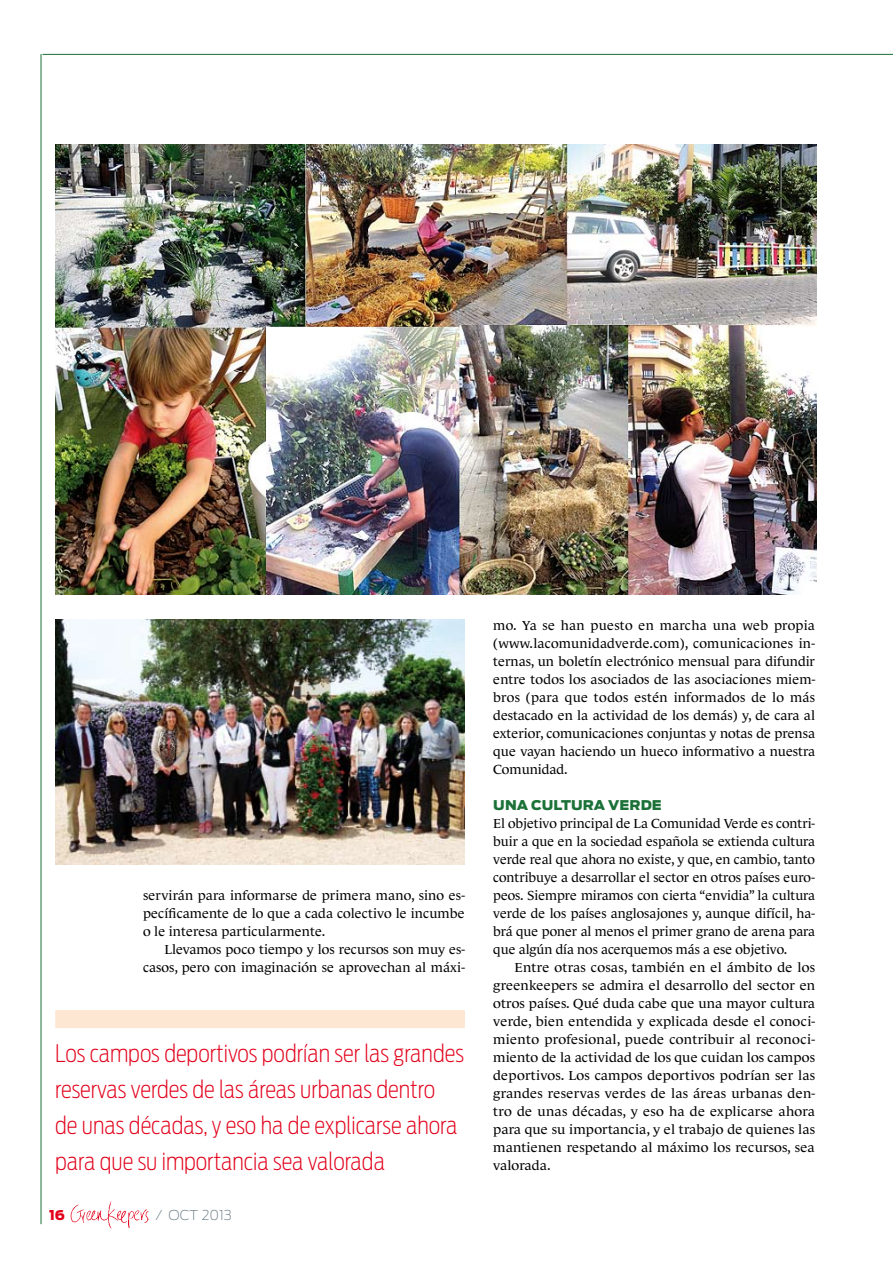
<style>
.page{position:relative;width:893px;height:1263px;background:#fff}
.page>*{position:absolute;margin:0;border:0;box-sizing:border-box;transform-origin:0 0}
.t1{font:200 24px/36px "Antenna Cond";color:#e2001a}
.t2{font:200 13.5px "Antenna";color:#697c86}
.t3{font:900 13.5px "Antenna";color:#e2001a}
.t4{font:13.35px/18px "Le Monde Journal";color:#000;text-align:justify;scale:1.04 1}
.t5{font:13.35px/18px "Le Monde Journal";color:#000;text-align:justify;scale:1.06 1}
.t6{font:13.35px/18px "Le Monde Journal";color:#000;text-align:justify}
.t7{font:900 13.35px "Antenna";letter-spacing:.005em;color:#1b7137;scale:1.04 1}
</style>
<div class="page">
<img style="left:70px;top:1201px;width:79px;height:28px">
<hr style="left:43px;top:54px;width:850px;height:1px;background:#1b7137">
<hr style="left:41px;top:54px;width:1px;height:1170px;background:#1b7137">
<div style="left:55px;top:1010px;width:410px;height:18px;background:#fde6d2"></div>
<img style="left:55px;top:144px;width:761px;height:450px">
<img style="left:55px;top:619px;width:410px;height:245px">
<p class="t4" style="left:143px;top:886px;width:311px">servirán para informarse de primera mano, sino es&shy;pecíficamente de lo que a cada colectivo le incumbe o le interesa particularmente.</p>
<p class="t4" style="left:143px;top:940px;width:311px;text-align:right">Llevamos poco tiempo y los recursos son muy es&shy;casos, pero con imaginación se aprovechan al máxi-</p>
<h1 class="t1" style="left:55px;top:1035px;width:410px">Los campos deportivos podrían ser las grandes reservas verdes de las áreas urbanas dentro<br>de unas décadas, y eso ha de explicarse ahora para que su importancia sea valorada</h1>
<p class="t3" style="left:49px;top:1207px;width:18px">16</p>
<p class="t2" style="left:156px;top:1207px;width:78px">/ OCT 2013</p>
<p class="t4" style="left:493px;top:616px;width:311px">mo. Ya se han puesto en marcha una web propia (www.lacomunidadverde.com), comunicaciones in&shy;ternas, un boletín electrónico mensual para difundir entre todos los asociados de las asociaciones miem&shy;bros (para que todos estén informados de lo más destacado en la actividad de los demás) y, de cara al exterior, comunicaciones conjuntas y notas de prensa que vayan haciendo un hueco informativo a nuestra Comunidad.</p>
<p class="t7" style="left:493px;top:797px;width:87px">UNA CULTURA</p>
<p class="t7" style="left:608px;top:797px;width:52px">VERDE</p>
<p class="t6" style="left:493px;top:814px;width:323px">El objetivo principal de La Comunidad Verde es contri&shy;buir a que en la sociedad española se extienda cultura verde real que ahora no existe, y que, en cambio, tanto contribuye a desarrollar el sector en otros países euro&shy;peos. Siempre miramos con cierta “envidia” la cultura verde de los países anglosajones y, aunque difícil, ha&shy;brá que poner al menos el primer grano de arena para que algún día nos acerquemos más a ese objetivo.</p>
<p class="t5" style="left:493px;top:958px;width:305px;text-indent:21px">Entre otras cosas, también en el ámbito de los greenkeepers se admira el desarrollo del sector en otros países. Qué duda cabe que una mayor cultura verde, bien entendida y explicada desde el conoci&shy;miento profesional, puede contribuir al reconoci&shy;miento de la actividad de los que cuidan los campos deportivos. Los campos deportivos podrían ser las grandes reservas verdes de las áreas urbanas den&shy;tro de unas décadas, y eso ha de explicarse ahora para que su importancia, y el trabajo de quienes las mantienen respetando al máximo los recursos, sea valorada.</p>
</div>
